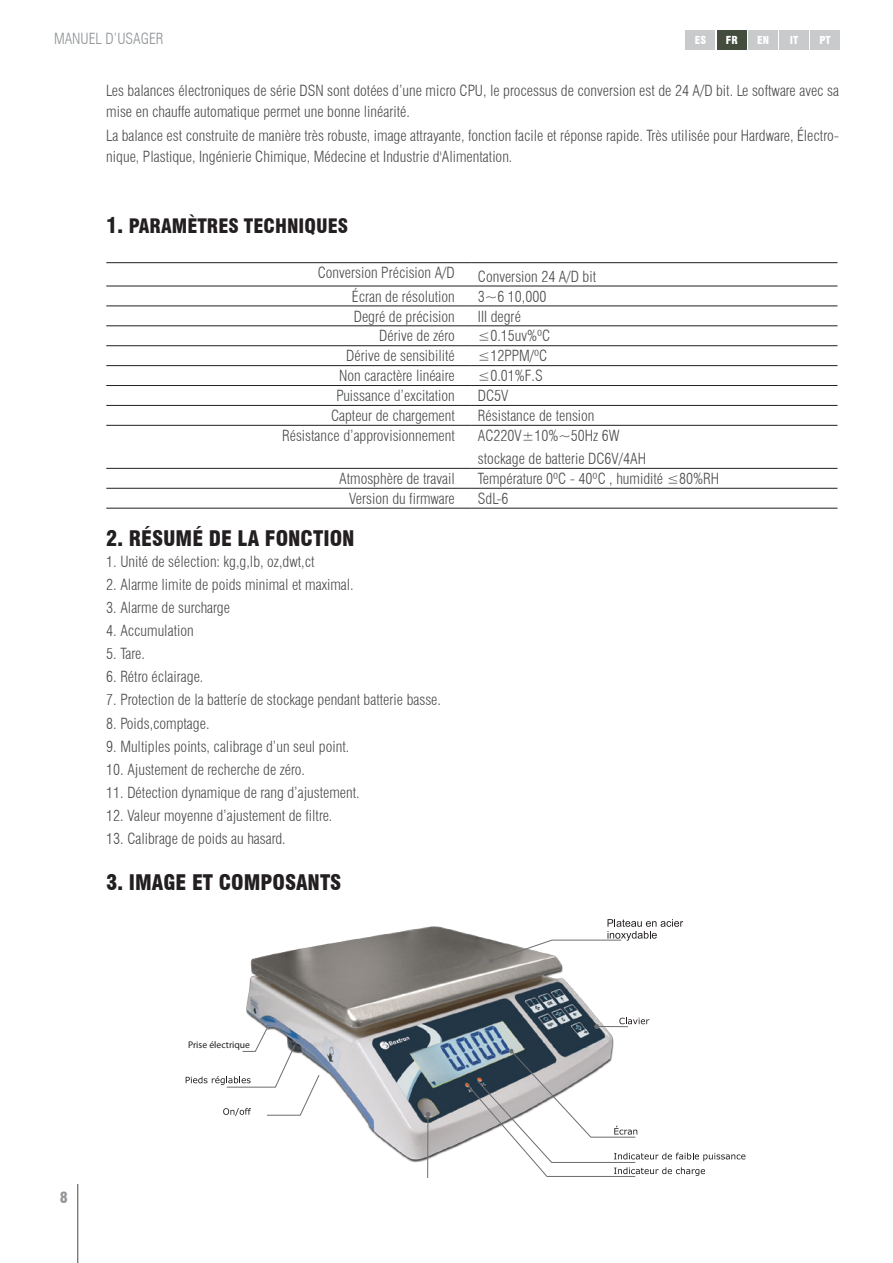
<style>
.page{position:relative;width:893px;height:1263px;background:#fff}
.page>*{position:absolute;margin:0;border:0;box-sizing:border-box;transform-origin:0 0}
.t1{font:900 condensed 21px "Swiss 721 BT";color:#231f20}
.t2{font:900 condensed 19.5px "Swiss 721 BT";color:#231f20}
.t3{font:300 condensed 15px/21px "Swiss 721 BT";color:#4b4c4d}
.t4{font:300 condensed 15px "Swiss 721 BT";color:#8e9396}
.t5{font:900 condensed 15px "Swiss 721 BT";color:#939598}
.t6{font:900 condensed 10.8px "Swiss 721 BT";color:#fff}
.t7{font:9.75px "Myriad Pro";color:#231f20}
.s1{font-size:21px}
</style>
<div class="page">
<hr style="left:78px;top:1184px;width:1px;height:79px;background:#434c3d">
<div style="left:779px;top:30px;width:30px;height:20px;background:#c9cacc"></div>
<div style="left:748px;top:30px;width:30px;height:20px;background:#c9cacc"></div>
<div style="left:717px;top:30px;width:30px;height:20px;background:#434c3d"></div>
<div style="left:685px;top:30px;width:30px;height:20px;background:#c9cacc"></div>
<div style="left:810px;top:30px;width:30px;height:20px;background:#c9cacc"></div>
<hr style="left:106px;top:262px;width:366px;height:1px;background:#231f20">
<hr style="left:472px;top:262px;width:365px;height:1px;background:#231f20">
<hr style="left:106px;top:286px;width:366px;height:1px;background:#231f20">
<hr style="left:472px;top:286px;width:365px;height:1px;background:#231f20">
<hr style="left:106px;top:306px;width:366px;height:1px;background:#231f20">
<hr style="left:472px;top:306px;width:365px;height:1px;background:#231f20">
<hr style="left:106px;top:326px;width:366px;height:1px;background:#231f20">
<hr style="left:472px;top:326px;width:365px;height:1px;background:#231f20">
<hr style="left:106px;top:345px;width:366px;height:1px;background:#231f20">
<hr style="left:472px;top:345px;width:365px;height:1px;background:#231f20">
<hr style="left:106px;top:365px;width:366px;height:1px;background:#231f20">
<hr style="left:472px;top:365px;width:365px;height:1px;background:#231f20">
<hr style="left:106px;top:385px;width:366px;height:1px;background:#231f20">
<hr style="left:472px;top:385px;width:365px;height:1px;background:#231f20">
<hr style="left:106px;top:405px;width:366px;height:1px;background:#231f20">
<hr style="left:472px;top:405px;width:365px;height:1px;background:#231f20">
<hr style="left:106px;top:425px;width:366px;height:1px;background:#231f20">
<hr style="left:472px;top:425px;width:365px;height:1px;background:#231f20">
<hr style="left:106px;top:468px;width:366px;height:1px;background:#231f20">
<hr style="left:472px;top:468px;width:365px;height:1px;background:#231f20">
<hr style="left:106px;top:488px;width:366px;height:1px;background:#231f20">
<hr style="left:472px;top:488px;width:365px;height:1px;background:#231f20">
<hr style="left:106px;top:508px;width:366px;height:1px;background:#231f20">
<hr style="left:472px;top:508px;width:365px;height:1px;background:#231f20">
<img style="left:235px;top:926px;width:393px;height:241px">
<hr style="left:597px;top:1026px;width:31px;height:1px;background:#6c6d70">
<svg style="left:594px;top:1024px;width:5px;height:5px"></svg>
<hr style="left:427px;top:1114px;width:1px;height:63px;background:#6c6d70">
<svg style="left:425px;top:1112px;width:5px;height:5px"></svg>
<svg style="left:619px;top:1017px;width:30px;height:7px"></svg>
<svg style="left:489px;top:919px;width:194px;height:44px"></svg>
<svg style="left:467px;top:1049px;width:278px;height:127px"></svg>
<svg style="left:186px;top:1028px;width:133px;height:88px"></svg>
<p class="t4" style="left:54px;top:30px;width:111px">MANUEL D’USAGER</p>
<p class="t6" style="left:695px;top:34px;width:13px">ES</p>
<p class="t6" style="left:726px;top:34px;width:13px">FR</p>
<p class="t6" style="left:757px;top:34px;width:13px">EN</p>
<p class="t6" style="left:790px;top:34px;width:10px">IT</p>
<p class="t6" style="left:819px;top:34px;width:13px">PT</p>
<p class="t3" style="left:106px;top:80px;width:734px">Les balances électroniques de série DSN sont dotées d’une micro CPU, le processus de conversion est de 24 A/D bit. Le software avec sa mise en chauffe automatique permet une bonne linéarité.</p>
<p class="t3" style="left:106px;top:125px;width:734px">La balance est construite de manière très robuste, image attrayante, fonction facile et réponse rapide. Très utilisée pour Hardware, Électro&shy;nique, Plastique, Ingénierie Chimique, Médecine et Industrie d'Alimentation.</p>
<h2 class="t2" style="left:106px;top:215px;width:243px"><span class="s1">1.</span> PARAMÈTRES TECHNIQUES</h2>
<p class="t3" style="left:318px;top:262px;width:139px">Conversion Précision A/D</p>
<p class="t3" style="left:478px;top:266px;width:120px">Conversion 24 A/D bit</p>
<p class="t3" style="left:352px;top:286px;width:104px">Écran de résolution</p>
<p class="t3" style="left:478px;top:286px;width:70px">3~6 10,000</p>
<p class="t3" style="left:354px;top:306px;width:103px">Degré de précision</p>
<p class="t3" style="left:478px;top:306px;width:45px">III degré</p>
<p class="t3" style="left:379px;top:325px;width:77px">Dérive de zéro</p>
<p class="t3" style="left:478px;top:325px;width:74px">≤0.15uv﹪ºC</p>
<p class="t3" style="left:346px;top:345px;width:110px">Dérive de sensibilité</p>
<p class="t3" style="left:478px;top:345px;width:71px">≤12PPM/ºC</p>
<p class="t3" style="left:339px;top:365px;width:117px">Non caractère linéaire</p>
<p class="t3" style="left:478px;top:365px;width:66px">≤0.01﹪F.S</p>
<p class="t3" style="left:336px;top:385px;width:120px">Puissance d’excitation</p>
<p class="t3" style="left:478px;top:385px;width:32px">DC5V</p>
<p class="t3" style="left:331px;top:405px;width:125px">Capteur de chargement</p>
<p class="t3" style="left:478px;top:405px;width:118px">Résistance de tension</p>
<p class="t3" style="left:282px;top:425px;width:174px">Résistance d’approvisionnement</p>
<p class="t3" style="left:478px;top:424px;width:170px;line-height:23.1px">AC220V±10﹪~50Hz 6W stockage de batterie DC6V/4AH</p>
<p class="t3" style="left:339px;top:468px;width:117px">Atmosphère de travail</p>
<p class="t3" style="left:478px;top:468px;width:243px">Température 0ºC - 40ºC , humidité ≤80﹪RH</p>
<p class="t3" style="left:349px;top:488px;width:107px">Version du firmware</p>
<p class="t3" style="left:478px;top:488px;width:32px">SdL-6</p>
<h1 class="t1" style="left:106px;top:525px;width:250px">2. RÉSUMÉ DE LA FONCTION</h1>
<p class="t3" style="left:106px;top:551px;width:210px">1. Unité de sélection: kg,g,lb, oz,dwt,ct</p>
<p class="t3" style="left:106px;top:574px;width:249px">2. Alarme limite de poids minimal et maximal.</p>
<p class="t3" style="left:106px;top:597px;width:125px">3. Alarme de surcharge</p>
<p class="t3" style="left:106px;top:620px;width:89px">4. Accumulation</p>
<p class="t3" style="left:106px;top:643px;width:40px">5. Tare.</p>
<p class="t3" style="left:106px;top:666px;width:99px">6. Rétro éclairage.</p>
<p class="t3" style="left:106px;top:689px;width:336px">7. Protection de la batteríe de stockage pendant batterie basse.</p>
<p class="t3" style="left:106px;top:713px;width:105px">8. Poids,comptage.</p>
<p class="t3" style="left:106px;top:736px;width:245px">9. Multiples points, calibrage d’un seul point.</p>
<p class="t3" style="left:106px;top:759px;width:200px">10. Ajustement de recherche de zéro.</p>
<p class="t3" style="left:106px;top:782px;width:255px">11. Détection dynamique de rang d’ajustement.</p>
<p class="t3" style="left:106px;top:805px;width:228px">12. Valeur moyenne d’ajustement de filtre.</p>
<p class="t3" style="left:106px;top:828px;width:181px">13. Calibrage de poids au hasard.</p>
<h1 class="t1" style="left:106px;top:870px;width:237px">3. IMAGE ET COMPOSANTS</h1>
<p class="t5" style="left:60px;top:1189px;width:10px">8</p>
<p class="t7" style="left:188px;top:1039px;width:64px">Prise électrique</p>
</div>
